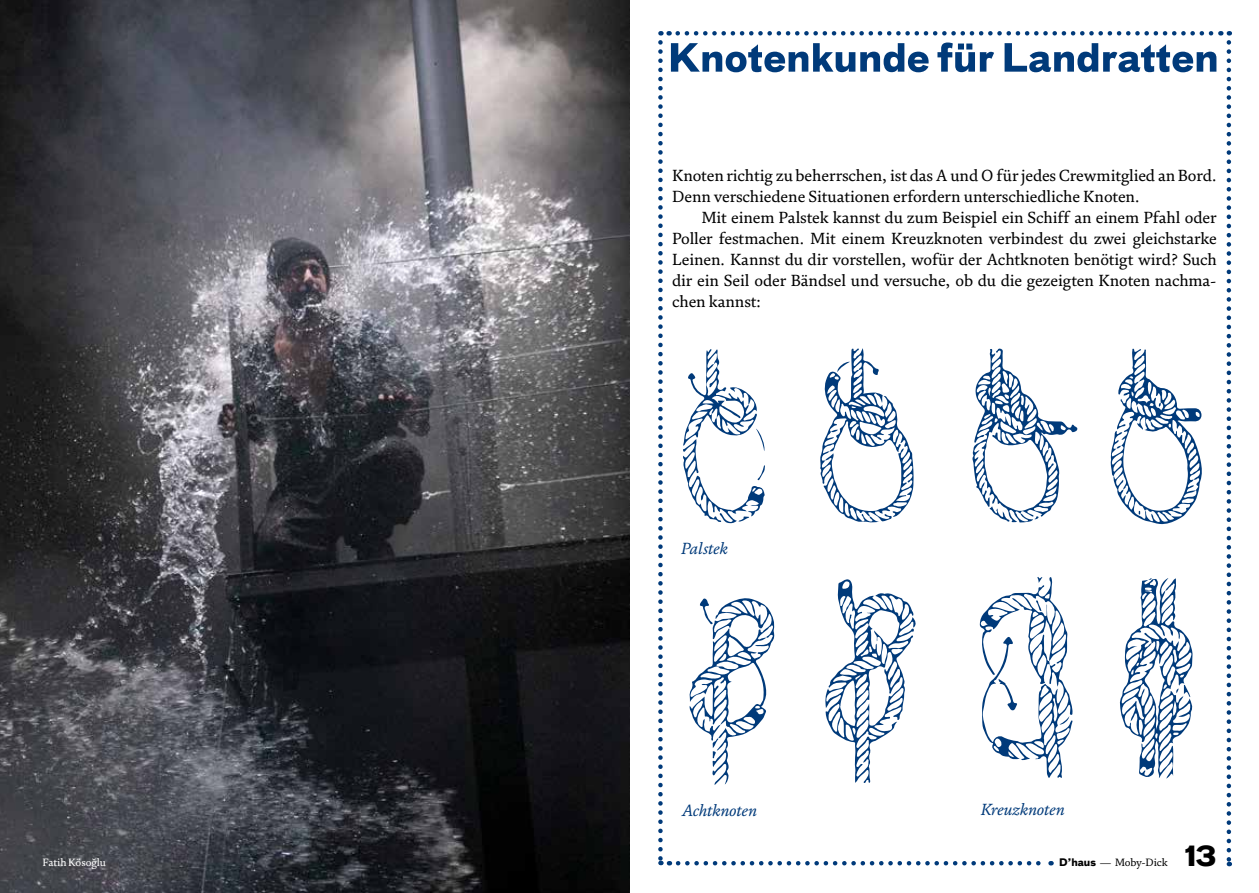
<style>
.page{position:relative;width:1259px;height:893px;background:#fff}
.page>*{position:absolute;margin:0;border:0;box-sizing:border-box;transform-origin:0 0}
.t1{font:700 27px "Bau Pro";color:#000}
.t2{font:16.5px/21px "FS Brabo";letter-spacing:-.005em;color:#000}
.t3{font:italic 16.5px "FS Brabo";letter-spacing:-.01em;color:#003a7a}
.t4{font:10.8px "FS Brabo";letter-spacing:-.005em;color:#000}
.t5{font:10.8px "FS Brabo";color:#fff}
.s1{font-family:"Bau Pro";font-weight:700;font-size:10.2px}
</style>
<div class="page">
<img style="left:0;top:0;width:629px;height:893px">
<svg style="left:677px;top:31px;width:544px;height:5px"></svg>
<svg style="left:678px;top:861px;width:373px;height:4px"></svg>
<svg style="left:1226px;top:42px;width:5px;height:824px"></svg>
<svg style="left:658px;top:42px;width:4px;height:823px"></svg>
<svg style="left:671px;top:43px;width:545px;height:29px"></svg>
<svg style="left:825px;top:579px;width:91px;height:204px"></svg>
<svg style="left:683px;top:349px;width:82px;height:175px"></svg>
<svg style="left:689px;top:598px;width:86px;height:187px"></svg>
<svg style="left:1119px;top:578px;width:74px;height:201px"></svg>
<svg style="left:972px;top:348px;width:105px;height:174px"></svg>
<svg style="left:820px;top:348px;width:93px;height:175px"></svg>
<svg style="left:1110px;top:349px;width:92px;height:176px"></svg>
<svg style="left:979px;top:577px;width:94px;height:201px"></svg>
<p class="t2" style="left:672px;top:164px;width:546px">Knoten richtig zu beherrschen, ist das A und O für jedes Crewmitglied an Bord.<br>Denn verschiedene Situationen erfordern unterschiedliche Knoten.</p>
<p class="t2" style="left:672px;top:206px;width:546px;text-align:justify;text-indent:30px">Mit einem Palstek kannst du zum Beispiel ein Schiff an einem Pfahl oder Poller festmachen. Mit einem Kreuzknoten verbindest du zwei gleichstarke Leinen. Kannst du dir vorstellen, wofür der Achtknoten benötigt wird? Such dir ein Seil oder Bändsel und versuche, ob du die gezeigten Knoten nachma&shy;chen kannst:</p>
<p class="t3" style="left:681px;top:536px;width:48px">Palstek</p>
<p class="t3" style="left:682px;top:798px;width:77px">Achtknoten</p>
<p class="t3" style="left:981px;top:798px;width:86px">Kreuzknoten</p>
<p class="t5" style="left:43px;top:854px;width:65px">Fatih Kösoğlu</p>
<p class="t4" style="left:1059px;top:855px;width:110px"><span class="s1">D’haus</span> — Moby-Dick</p>
<h1 class="t1" style="left:1184px;top:833px;width:33px">13</h1>
</div>
